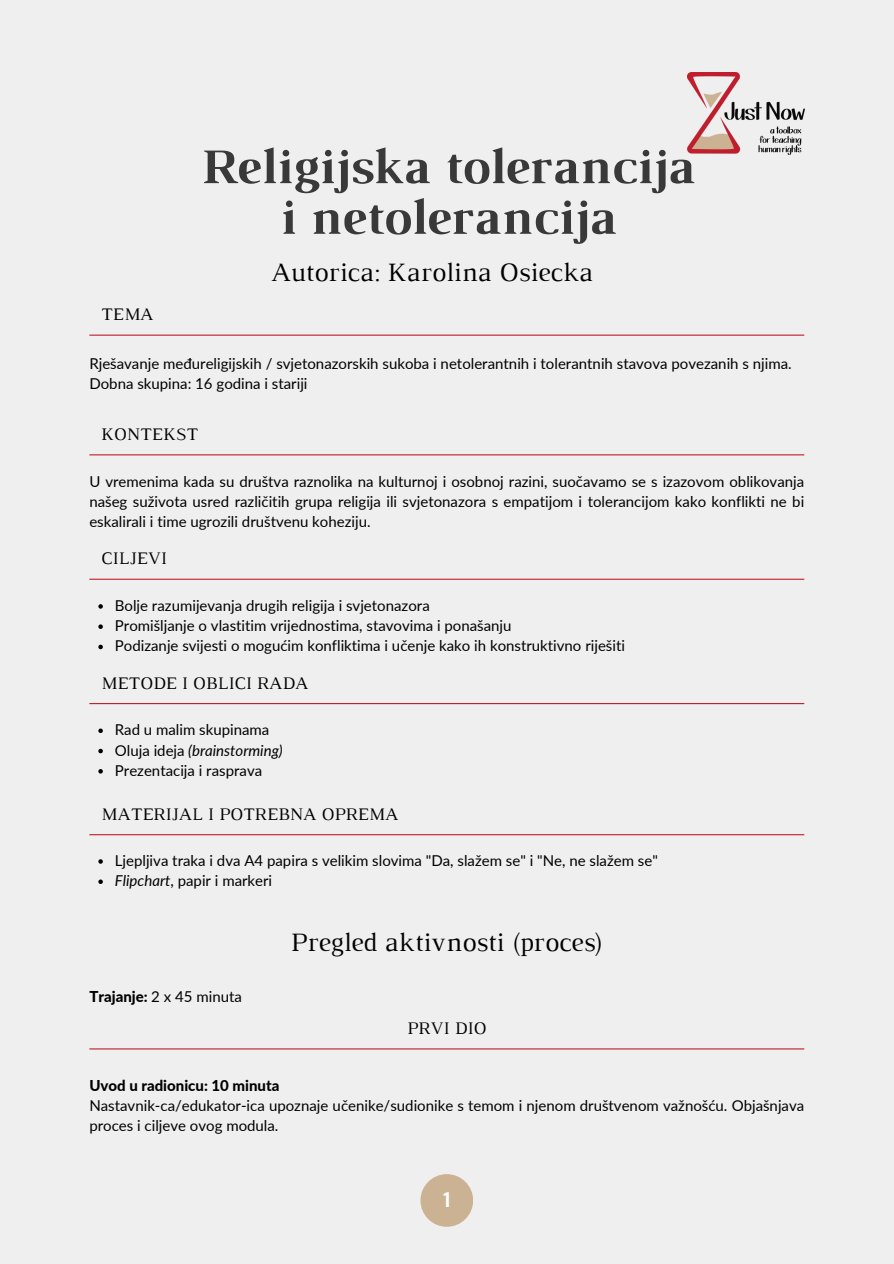
<style>
.page{position:relative;width:894px;height:1264px;background:#fff}
.page>*{position:absolute;margin:0;border:0;box-sizing:border-box;transform-origin:0 0}
.t1{font:700 51px/50.7px "Luthier";color:#393939;text-align:center}
.t2{font:27px "Luthier";color:#000}
.t3{font:700 21px "DM Sans";color:#fff}
.t4{font:18px "Luthier";color:#000}
.t5{font:15px/20.2px "Lato";color:#000;text-align:justify}
.t6{font:italic 15px "Lato";color:#000}
.t7{font:800 15px "Lato";color:#000}
.s1{font-style:normal}
.s2{font-style:italic}
.s3{font-weight:800}
</style>
<div class="page">
<div style="left:0;top:0;width:893px;height:1263px;background:#efefef"></div>
<hr style="left:89px;top:334px;width:715px;height:2px;background:#bf1e2d">
<img style="left:687px;top:73px;width:117px;height:82px">
<div style="left:420px;top:1174px;width:53px;height:52px;background:#cbb292;border-radius:50%"></div>
<hr style="left:89px;top:454px;width:715px;height:1px;background:#bf1e2d">
<hr style="left:89px;top:578px;width:715px;height:2px;background:#bf1e2d">
<svg style="left:98px;top:604px;width:5px;height:4px"></svg>
<svg style="left:98px;top:624px;width:5px;height:5px"></svg>
<svg style="left:98px;top:644px;width:5px;height:5px"></svg>
<hr style="left:89px;top:703px;width:715px;height:1px;background:#bf1e2d">
<svg style="left:98px;top:728px;width:5px;height:5px"></svg>
<svg style="left:98px;top:748px;width:5px;height:5px"></svg>
<svg style="left:98px;top:769px;width:5px;height:4px"></svg>
<hr style="left:89px;top:834px;width:715px;height:1px;background:#bf1e2d">
<svg style="left:98px;top:859px;width:5px;height:4px"></svg>
<svg style="left:98px;top:879px;width:5px;height:5px"></svg>
<hr style="left:89px;top:1048px;width:715px;height:1px;background:#bf1e2d">
<h1 class="t1" style="left:200px;top:145px;width:495px">Religijska tolerancija i netolerancija</h1>
<h2 class="t2" style="left:271px;top:262px;width:323px">Autorica: Karolina Osiecka</h2>
<h3 class="t4" style="left:101px;top:308px;width:54px">TEMA</h3>
<p class="t5" style="left:89px;top:353px;width:703px">Rješavanje međureligijskih / svjetonazorskih sukoba i netolerantnih i tolerantnih stavova povezanih s njima.</p>
<p class="t5" style="left:89px;top:373px;width:220px">Dobna skupina: 16 godina i stariji</p>
<p class="t4" style="left:101px;top:427px;width:99px">KONTEKST</p>
<h3 class="t5" style="left:89px;top:470px;width:716px">U vremenima kada su društva raznolika na kulturnoj i osobnoj razini, suočavamo se s izazovom oblikovanja našeg suživota usred različitih grupa religija ili svjetonazora s empatijom i tolerancijom kako konflikti ne bi eskalirali i time ugrozili društvenu koheziju.</h3>
<p class="t4" style="left:101px;top:552px;width:67px">CILJEVI</p>
<p class="t5" style="left:115px;top:595px;width:316px">Bolje razumijevanja drugih religija i svjetonazora</p>
<p class="t5" style="left:115px;top:615px;width:398px">Promišljanje o vlastitim vrijednostima, stavovima i ponašanju</p>
<h3 class="t5" style="left:115px;top:635px;width:511px">Podizanje svijesti o mogućim konfliktima i učenje kako ih konstruktivno riješiti</h3>
<p class="t4" style="left:101px;top:676px;width:208px">METODE I OBLICI RADA</p>
<p class="t5" style="left:115px;top:719px;width:156px">Rad u malim skupinama</p>
<p class="t6" style="left:115px;top:740px;width:169px"><span class="s1">Oluja ideja</span> (brainstorming)</p>
<h3 class="t5" style="left:115px;top:760px;width:149px">Prezentacija i rasprava</h3>
<p class="t4" style="left:101px;top:807px;width:298px">MATERIJAL I POTREBNA OPREMA</p>
<p class="t5" style="left:115px;top:850px;width:544px">Ljepljiva traka i dva A4 papira s velikim slovima "Da, slažem se" i "Ne, ne slažem se"</p>
<h2 class="t5" style="left:115px;top:870px;width:159px"><span class="s2">Flipchart</span>, papir i markeri</h2>
<p class="t5" style="left:89px;top:985px;width:154px"><span class="s3">Trajanje:</span> 2 x 45 minuta</p>
<p class="t2" style="left:290px;top:932px;width:314px">Pregled aktivnosti (proces)</p>
<p class="t4" style="left:407px;top:1021px;width:81px">PRVI DIO</p>
<p class="t7" style="left:89px;top:1075px;width:191px">Uvod u radionicu: 10 minuta</p>
<h3 class="t5" style="left:89px;top:1095px;width:716px">Nastavnik-ca/edukator-ica upoznaje učenike/sudionike s temom i njenom društvenom važnošću. Objašnjava proces i ciljeve ovog modula.</h3>
<h3 class="t3" style="left:443px;top:1186px;width:9px">1</h3>
</div>
